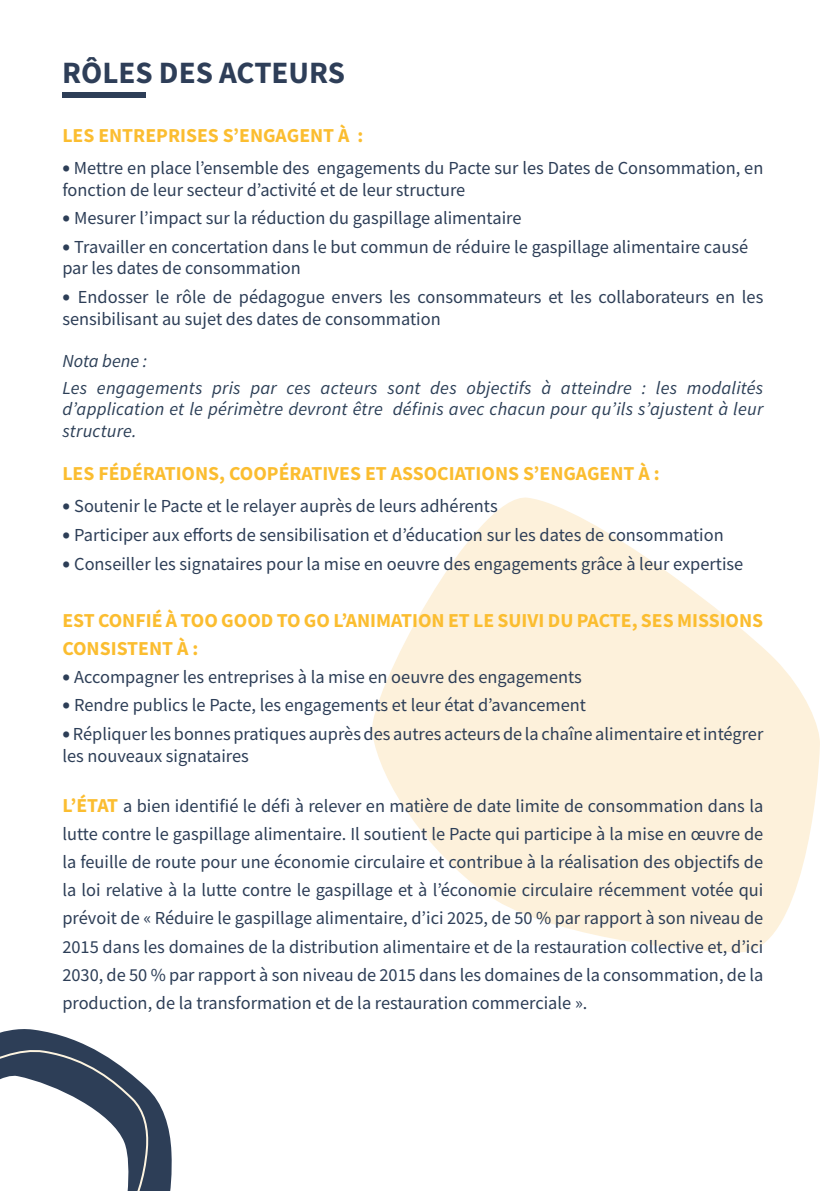
<style>
.page{position:relative;width:840px;height:1191px;background:#fff}
.page>*{position:absolute;margin:0;border:0;box-sizing:border-box;transform-origin:0 0}
.t1{font:700 31px "Source Sans Pro";color:#2e3e58}
.t2{font:700 19.8px/28.2px "Source Sans Pro";color:#fbbd30}
.t3{font:18.4px/28.2px "Source Sans Pro";color:#2d3e57}
.t4{font:italic 18.4px/26.8px "Source Sans Pro";letter-spacing:.015em;color:#2c3f57}
.s1{font-weight:900;font-size:21.2px}
.s2{font-weight:700;font-size:19.8px;color:#fbbd30}
</style>
<div class="page">
<svg style="left:372px;top:497px;width:448px;height:455px;fill:#fdf1db"></svg>
<div style="left:62px;top:92px;width:84px;height:6px;background:#2d3e57"></div>
<svg style="left:0;top:1029px;width:172px;height:162px"></svg>
<h1 class="t1" style="left:62px;top:52px;width:284px">RÔLES DES ACTEURS</h1>
<p class="t2" style="left:62px;top:121px;width:302px">LES ENTREPRISES S’ENGAGENT À :</p>
<p class="t3" style="left:62px;top:157px;width:702px;line-height:21.8px"><span class="s1">•</span> Mettre en place l’ensemble des engagements du Pacte sur les Dates de Consommation, en fonction de leur secteur d’activité et de leur structure</p>
<p class="t3" style="left:62px;top:204px;width:460px"><span class="s1">•</span> Mesurer l’impact sur la réduction du gaspillage alimentaire</p>
<p class="t3" style="left:62px;top:235px;width:687px;line-height:21.8px"><span class="s1">•</span> Travailler en concertation dans le but commun de réduire le gaspillage alimentaire causé par les dates de consommation</p>
<p class="t3" style="left:62px;top:285px;width:702px;line-height:22px"><span class="s1">•</span> Endosser le rôle de pédagogue envers les consommateurs et les collaborateurs en les sensibilisant au sujet des dates de consommation</p>
<p class="t4" style="left:62px;top:347px;width:702px">Nota bene :<br>Les engagements pris par ces acteurs sont des objectifs à atteindre : les modalités</p>
<p class="t4" style="left:62px;top:397px;width:702px;line-height:22px">d’application et le périmètre devront être définis avec chacun pour qu’ils s’ajustent à leur structure.</p>
<p class="t2" style="left:62px;top:459px;width:598px">LES FÉDÉRATIONS, COOPÉRATIVES ET ASSOCIATIONS S’ENGAGENT À :</p>
<p class="t3" style="left:62px;top:492px;width:436px"><span class="s1">•</span> Soutenir le Pacte et le relayer auprès de leurs adhérents</p>
<p class="t3" style="left:62px;top:520px;width:662px"><span class="s1">•</span> Participer aux efforts de sensibilisation et d’éducation sur les dates de consommation</p>
<p class="t3" style="left:62px;top:550px;width:682px"><span class="s1">•</span> Conseiller les signataires pour la mise en oeuvre des engagements grâce à leur expertise</p>
<p class="t2" style="left:62px;top:606px;width:702px">EST CONFIÉ À TOO GOOD TO GO L’ANIMATION ET LE SUIVI DU PACTE, SES MISSIONS<br>CONSISTENT À :</p>
<p class="t3" style="left:62px;top:663px;width:521px"><span class="s1">•</span> Accompagner les entreprises à la mise en oeuvre des engagements</p>
<p class="t3" style="left:62px;top:691px;width:525px"><span class="s1">•</span> Rendre publics le Pacte, les engagements et leur état d’avancement</p>
<p class="t3" style="left:62px;top:722px;width:702px;line-height:22px"><span class="s1">•</span> Répliquer les bonnes pratiques auprès des autres acteurs de la chaîne alimentaire et intégrer les nouveaux signataires</p>
<p class="t3" style="left:62px;top:791px;width:702px;text-align:justify"><span class="s2">L’ÉTAT</span> a bien identifié le défi à relever en matière de date limite de consommation dans la lutte contre le gaspillage alimentaire. Il soutient le Pacte qui participe à la mise en œuvre de la feuille de route pour une économie circulaire et contribue à la réalisation des objectifs de la loi relative à la lutte contre le gaspillage et à l’économie circulaire récemment votée qui prévoit de « Réduire le gaspillage alimentaire, d’ici 2025, de 50 % par rapport à son niveau de 2015 dans les domaines de la distribution alimentaire et de la restauration collective et, d’ici 2030, de 50 % par rapport à son niveau de 2015 dans les domaines de la consommation, de la production, de la transformation et de la restauration commerciale ».</p>
</div>
